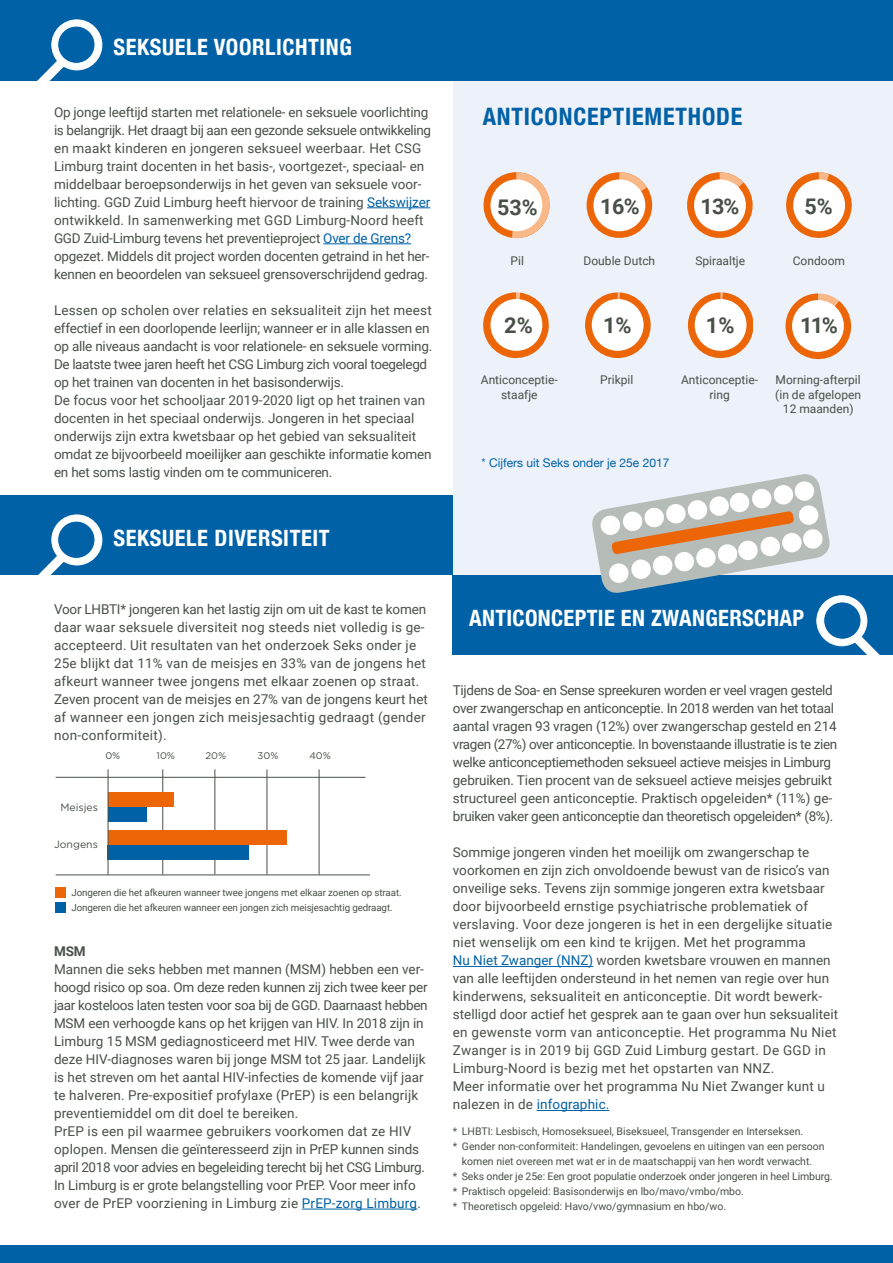
<style>
.page{position:relative;width:893px;height:1263px;background:#fff}
.page>*{position:absolute;margin:0;border:0;box-sizing:border-box;transform-origin:0 0}
.t1{font:700 condensed 24px "Helvetica Neue";letter-spacing:.035em;color:#0061a7}
.t2{font:700 23.55px "Roboto";color:#485048}
.t3{font:700 condensed 22.5px "Helvetica Neue";letter-spacing:.025em;color:#fff}
.t4{font:700 21.9px "Roboto";color:#485048}
.t5{font:700 21.6px "Roboto";color:#485048}
.t6{font:13.5px/18px "Roboto";color:#485048}
.t7{font:13.5px/18px "Roboto";letter-spacing:-.025em;color:#485048}
.t8{font:700 13.5px "Roboto";color:#485048}
.t9{font:12px/14.4px "Roboto";color:#485048;text-align:center}
.t10{font:12px "Helvetica Neue";color:#0061a7}
.t11{font:10.5px "Roboto";color:#485048}
.t12{font:10.5px "Gotham";color:#485048}
.t13{font:9.75px/15px "Roboto";letter-spacing:-.01em;color:#485048}
.t14{font:9.6px "Gotham";color:#485048}
.s1{color:#0061a7}
</style>
<div class="page">
<div style="left:0;top:496px;width:453px;height:79px;background:#0061a7"></div>
<div style="left:453px;top:80px;width:440px;height:496px;background:#edf1f9"></div>
<div style="left:0;top:1246px;width:893px;height:17px;background:#0061a7"></div>
<div style="left:0;top:0;width:893px;height:80px;background:#0061a7"></div>
<svg style="left:28px;top:19px;width:75px;height:62px"></svg>
<svg style="left:38px;top:514px;width:65px;height:61px"></svg>
<div style="left:453px;top:576px;width:440px;height:79px;background:#0061a7"></div>
<hr style="left:453px;top:966px;width:140px;height:1px;background:#0061a7">
<hr style="left:537px;top:1110px;width:72px;height:1px;background:#0061a7">
<hr style="left:367px;top:207px;width:63px;height:1px;background:#0061a7">
<hr style="left:323px;top:243px;width:88px;height:1px;background:#0061a7">
<hr style="left:302px;top:1209px;width:115px;height:1px;background:#0061a7">
<svg style="left:590px;top:474px;width:300px;height:181px"></svg>
<hr style="left:56px;top:777px;width:309px;height:1px;background:#485048">
<hr style="left:56px;top:875px;width:314px;height:1px;background:#485048">
<hr style="left:163px;top:769px;width:1px;height:105px;background:#485048">
<hr style="left:215px;top:769px;width:1px;height:105px;background:#485048">
<hr style="left:267px;top:769px;width:1px;height:105px;background:#485048">
<hr style="left:319px;top:769px;width:1px;height:105px;background:#485048">
<div style="left:56px;top:887px;width:10px;height:10px;background:#ec6608"></div>
<div style="left:56px;top:902px;width:10px;height:11px;background:#0061a7"></div>
<div style="left:108px;top:792px;width:66px;height:15px;background:#ec6608"></div>
<div style="left:108px;top:807px;width:39px;height:15px;background:#0061a7"></div>
<div style="left:108px;top:845px;width:141px;height:15px;background:#0061a7"></div>
<div style="left:108px;top:830px;width:178px;height:15px;background:#ec6608"></div>
<hr style="left:108px;top:769px;width:1px;height:106px;background:#485048">
<svg style="left:483px;top:172px;width:66px;height:66px"></svg>
<div style="left:490px;top:179px;width:52px;height:52px;background:#fff;border-radius:50%"></div>
<svg style="left:483px;top:293px;width:66px;height:66px"></svg>
<div style="left:490px;top:299px;width:52px;height:52px;background:#fff;border-radius:50%"></div>
<svg style="left:586px;top:172px;width:67px;height:66px"></svg>
<div style="left:593px;top:179px;width:52px;height:52px;background:#fff;border-radius:50%"></div>
<svg style="left:687px;top:172px;width:66px;height:66px"></svg>
<div style="left:694px;top:179px;width:52px;height:52px;background:#fff;border-radius:50%"></div>
<svg style="left:786px;top:172px;width:66px;height:66px"></svg>
<div style="left:793px;top:179px;width:52px;height:52px;background:#fff;border-radius:50%"></div>
<svg style="left:585px;top:293px;width:65px;height:66px"></svg>
<div style="left:592px;top:299px;width:52px;height:52px;background:#fff;border-radius:50%"></div>
<svg style="left:687px;top:293px;width:66px;height:66px"></svg>
<div style="left:695px;top:299px;width:51px;height:52px;background:#fff;border-radius:50%"></div>
<svg style="left:785px;top:294px;width:67px;height:66px"></svg>
<div style="left:792px;top:300px;width:52px;height:52px;background:#fff;border-radius:50%"></div>
<h3 class="t3" style="left:114px;top:29px;width:240px">SEKSUELE VOORLICHTING</h3>
<p class="t6" style="left:54px;top:103px;width:379px">Op jonge leeftijd starten met relationele- en seksuele voorlichting is belangrijk. Het draagt bij aan een gezonde seksuele ontwikkeling en maakt kinderen en jongeren seksueel weerbaar. Het CSG Limburg traint docenten in het basis-, voortgezet-, speciaal- en middelbaar beroepsonderwijs in het geven van seksuele voor&shy;lichting. GGD Zuid Limburg heeft hiervoor de training <span class="s1">Sekswijzer </span>ontwikkeld. In samenwerking met GGD Limburg-Noord heeft GGD Zuid-Limburg tevens het preventieproject <span class="s1">Over de Grens? </span>opgezet. Middels dit project worden docenten getraind in het her&shy;kennen en beoordelen van seksueel grensoverschrijdend gedrag.</p>
<p class="t6" style="left:54px;top:300px;width:380px">Lessen op scholen over relaties en seksualiteit zijn het meest effectief in een doorlopende leerlijn; wanneer er in alle klassen en op alle niveaus aandacht is voor relationele- en seksuele vorming.<br>De laatste twee jaren heeft het CSG Limburg zich vooral toegelegd op het trainen van docenten in het basisonderwijs.<br>De focus voor het schooljaar 2019-2020 ligt op het trainen van docenten in het speciaal onderwijs. Jongeren in het speciaal onderwijs zijn extra kwetsbaar op het gebied van seksualiteit omdat ze bijvoorbeeld moeilijker aan geschikte informatie komen en het soms lastig vinden om te communiceren.</p>
<h3 class="t3" style="left:114px;top:519px;width:217px">SEKSUELE DIVERSITEIT</h3>
<h1 class="t1" style="left:483px;top:96px;width:261px">ANTICONCEPTIEMETHODE</h1>
<h3 class="t5" style="left:497px;top:192px;width:42px">53%</h3>
<h3 class="t5" style="left:600px;top:191px;width:41px">16%</h3>
<h3 class="t5" style="left:701px;top:191px;width:40px">13%</h3>
<h3 class="t5" style="left:804px;top:191px;width:30px">5%</h3>
<p class="t9" style="left:511px;top:253px;width:15px">Pil</p>
<p class="t9" style="left:584px;top:253px;width:73px">Double Dutch</p>
<p class="t9" style="left:695px;top:253px;width:51px">Spiraaltje</p>
<p class="t9" style="left:793px;top:253px;width:54px">Condoom</p>
<h3 class="t4" style="left:504px;top:310px;width:30px">2%</h3>
<p class="t9" style="left:481px;top:372px;width:78px">Anticonceptie&shy;staafje</p>
<h3 class="t4" style="left:603px;top:310px;width:30px">1%</h3>
<h3 class="t4" style="left:706px;top:310px;width:30px">1%</h3>
<h3 class="t4" style="left:800px;top:310px;width:39px">11%</h3>
<p class="t9" style="left:600px;top:372px;width:35px">Prikpil</p>
<p class="t9" style="left:775px;top:372px;width:87px">Morning-afterpil (in de afgelopen<br>12 maanden)</p>
<p class="t9" style="left:681px;top:372px;width:78px">Anticonceptie&shy;ring</p>
<p class="t10" style="left:482px;top:454px;width:189px">* Cijfers uit Seks onder je 25e 2017</p>
<p class="t6" style="left:54px;top:600px;width:375px">Voor LHBTI* jongeren kan het lastig zijn om uit de kast te komen daar waar seksuele diversiteit nog steeds niet volledig is ge&shy;accepteerd. Uit resultaten van het onderzoek Seks onder je 25e blijkt dat 11% van de meisjes en 33% van de jongens het afkeurt wanneer twee jongens met elkaar zoenen op straat.<br>Zeven procent van de meisjes en 27% van de jongens keurt het af wanneer een jongen zich meisjesachtig gedraagt (gender non-conformiteit).</p>
<p class="t14" style="left:105px;top:750px;width:16px">0%</p>
<p class="t14" style="left:157px;top:750px;width:20px">10%</p>
<p class="t14" style="left:206px;top:750px;width:22px">20%</p>
<p class="t14" style="left:258px;top:750px;width:22px">30%</p>
<p class="t14" style="left:309px;top:750px;width:23px">40%</p>
<p class="t12" style="left:60px;top:800px;width:39px">Meisjes</p>
<p class="t12" style="left:54px;top:838px;width:45px">Jongens</p>
<p class="t13" style="left:71px;top:884px;width:332px">Jongeren die het afkeuren wanneer twee jongens met elkaar zoenen op straat.<br>Jongeren die het afkeuren wanneer een jongen zich meisjesachtig gedraagt.</p>
<p class="t8" style="left:54px;top:942px;width:33px">MSM</p>
<p class="t6" style="left:54px;top:960px;width:375px">Mannen die seks hebben met mannen (MSM) hebben een ver&shy;hoogd risico op soa. Om deze reden kunnen zij zich twee keer per jaar kosteloos laten testen voor soa bij de GGD. Daarnaast hebben MSM een verhoogde kans op het krijgen van HIV. In 2018 zijn in Limburg 15 MSM gediagnosticeerd met HIV. Twee derde van deze HIV-diagnoses waren bij jonge MSM tot 25 jaar. Landelijk is het streven om het aantal HIV-infecties de komende vijf jaar te halveren. Pre-expositief profylaxe (PrEP) is een belangrijk preventiemiddel om dit doel te bereiken.<br>PrEP is een pil waarmee gebruikers voorkomen dat ze HIV oplopen. Mensen die geïnteresseerd zijn in PrEP kunnen sinds april 2018 voor advies en begeleiding terecht bij het CSG Limburg.<br>In Limburg is er grote belangstelling voor PrEP. Voor meer info over de PrEP voorziening in Limburg zie <span class="s1">PrEP-zorg Limburg</span>.</p>
<h3 class="t3" style="left:469px;top:600px;width:336px">ANTICONCEPTIE EN ZWANGERSCHAP</h3>
<h2 class="t2" style="left:797px;top:674px;width:32px">2%</h2>
<h2 class="t2" style="left:824px;top:674px;width:32px">2%</h2>
<p class="t7" style="left:453px;top:681px;width:386px">Tijdens de Soa- en Sense spreekuren worden er veel vragen gesteld over zwangerschap en anticonceptie. In 2018 werden van het totaal aantal vragen 93 vragen (12%) over zwangerschap gesteld en 214 vragen (27%) over anticonceptie. In bovenstaande illustratie is te zien welke anticonceptiemethoden seksueel actieve meisjes in Limburg gebruiken. Tien procent van de seksueel actieve meisjes gebruikt structureel geen anticonceptie. Praktisch opgeleiden* (11%) ge&shy;bruiken vaker geen anticonceptie dan theoretisch opgeleiden* (8%).</p>
<p class="t6" style="left:453px;top:843px;width:387px">Sommige jongeren vinden het moeilijk om zwangerschap te voorkomen en zijn zich onvoldoende bewust van de risico’s van onveilige seks. Tevens zijn sommige jongeren extra kwetsbaar door bijvoorbeeld ernstige psychiatrische problematiek of verslaving. Voor deze jongeren is het in een dergelijke situatie niet wenselijk om een kind te krijgen. Met het programma<br><span class="s1">Nu Niet Zwanger (NNZ)</span> worden kwetsbare vrouwen en mannen van alle leeftijden ondersteund in het nemen van regie over hun kinderwens, seksualiteit en anticonceptie. Dit wordt bewerk&shy;stelligd door actief het gesprek aan te gaan over hun seksualiteit en gewenste vorm van anticonceptie. Het programma Nu Niet Zwanger is in 2019 bij GGD Zuid Limburg gestart. De GGD in Limburg-Noord is bezig met het opstarten van NNZ.<br>Meer informatie over het programma Nu Niet Zwanger kunt u nalezen in de <span class="s1">infographic.</span></p>
<p class="t11" style="left:453px;top:1123px;width:352px">* LHBTI: Lesbisch, Homoseksueel, Biseksueel, Transgender en Interseksen.</p>
<p class="t11" style="left:453px;top:1138px;width:373px">* Gender non-conformiteit: Handelingen, gevoelens en uitingen van een persoon</p>
<p class="t11" style="left:462px;top:1153px;width:352px">komen niet overeen met wat er in de maatschappij van hen wordt verwacht.</p>
<p class="t11" style="left:453px;top:1168px;width:381px">* Seks onder je 25e: Een groot populatie onderzoek onder jongeren in heel Limburg.</p>
<p class="t11" style="left:453px;top:1183px;width:293px">* Praktisch opgeleid: Basisonderwijs en lbo/mavo/vmbo/mbo.</p>
<p class="t11" style="left:453px;top:1198px;width:275px">* Theoretisch opgeleid: Havo/vwo/gymnasium en hbo/wo.</p>
</div>
